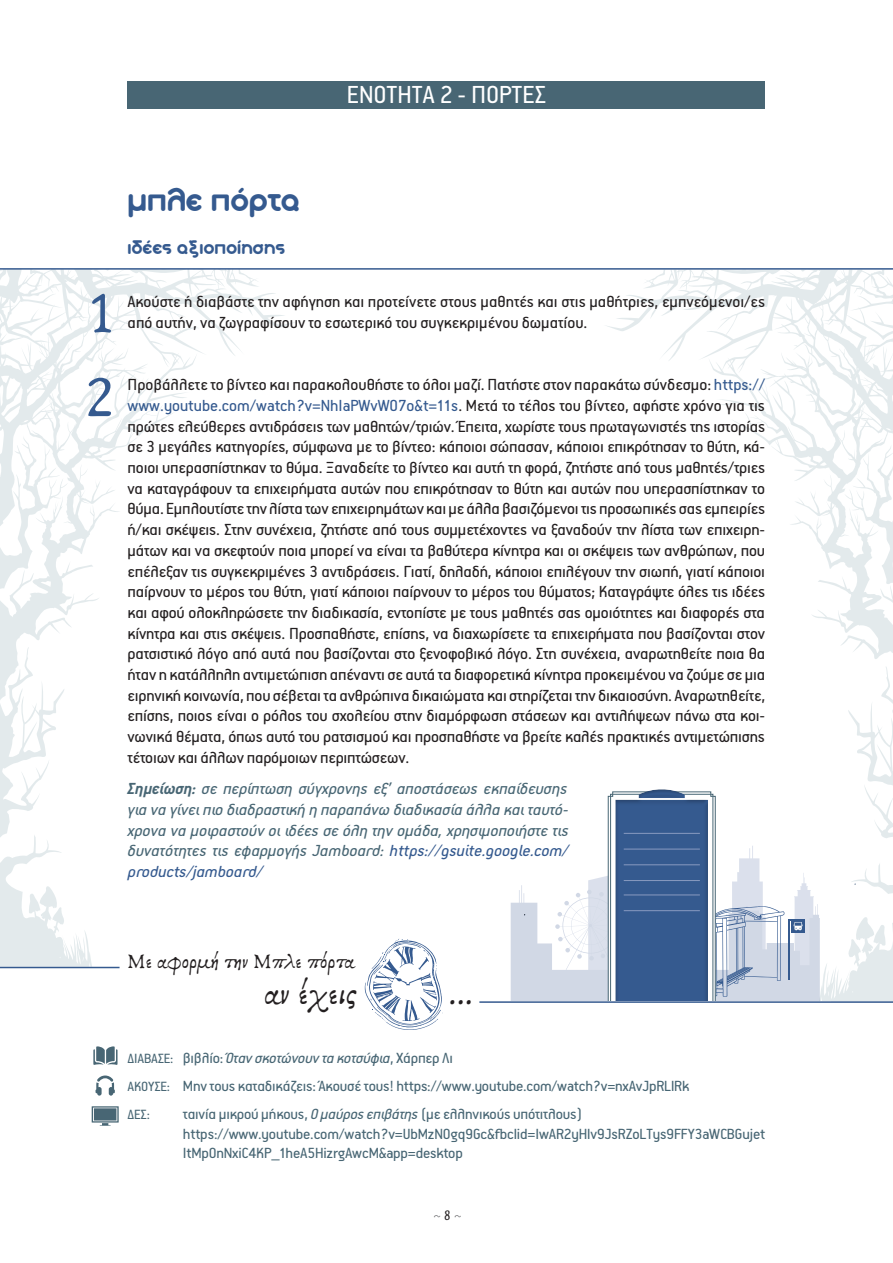
<style>
.page{position:relative;width:893px;height:1263px;background:#fff}
.page>*{position:absolute;margin:0;border:0;box-sizing:border-box;transform-origin:0 0}
.t1{font:60px "Anaktoria";color:#355a8f}
.text{font:33px "Anaktoria";color:#231f20}
.title_text{font:33px "Aka Acid GR Soft Ice Cream";color:#355a8f}
.text-2{font:27.6px "PF Premier Text";color:#fff}
.text-3{font:21px "Anaktoria";color:#231f20}
.title_text-2{font:19.5px "Aka Acid GR Soft Ice Cream";letter-spacing:.01em;color:#355a8f}
.text-4{font:18px/20.7px "PF Premier Text";color:#231f20}
.text-5{font:italic 18px/20.7px "PF Premier Text";color:#486674;text-align:justify}
.time{font:16.5px/19.5px "PF Premier Text";letter-spacing:-.01em;color:#486674}
.time-2{font:italic 16.5px "PF Premier Text";letter-spacing:-.01em;color:#486674}
.time-3{font:15px "PF Premier Text";color:#486674}
.t2{font:12px "Anaktoria";color:#6c6d70}
.s1{color:#355a8f}
.s2{font-weight:700}
.s3{font-style:normal;font-size:15px}
.s4{font-style:normal}
.s5{font-size:15px}
.s6{font-style:italic}
.s7{font-size:15px;color:#231f20}
</style>
<div class="page">
<svg style="left:607px;top:270px;width:286px;height:731px"></svg>
<svg style="left:511px;top:789px;width:309px;height:212px"></svg>
<div style="left:613px;top:789px;width:96px;height:226px;background:#231f20;opacity:.28"></div>
<hr style="left:624px;top:833px;width:76px;height:1px;background:#889ac0">
<hr style="left:624px;top:849px;width:76px;height:1px;background:#889ac0">
<hr style="left:624px;top:864px;width:76px;height:1px;background:#889ac0">
<hr style="left:624px;top:880px;width:76px;height:1px;background:#889ac0">
<hr style="left:624px;top:895px;width:76px;height:1px;background:#889ac0">
<hr style="left:624px;top:910px;width:76px;height:1px;background:#889ac0">
<div style="left:483px;top:1001px;width:347px;height:28px;background:#fff"></div>
<svg style="left:0;top:270px;width:295px;height:697px"></svg>
<hr style="left:0;top:268px;width:893px;height:2px;background:#355a8f">
<svg style="left:93px;top:1046px;width:25px;height:19px"></svg>
<svg style="left:92px;top:1106px;width:27px;height:20px"></svg>
<svg style="left:365px;top:939px;width:78px;height:91px"></svg>
<hr style="left:479px;top:1001px;width:414px;height:2px;background:#355a8f">
<hr style="left:0;top:967px;width:120px;height:1px;background:#355a8f">
<svg style="left:96px;top:1075px;width:19px;height:20px"></svg>
<div style="left:128px;top:81px;width:637px;height:27px;background:#486674"></div>
<p class="text-2" style="left:347px;top:81px;width:201px">ΕΝΌΤΗΤΑ 2 - ΠΟΡΤΕΣ</p>
<p class="t1" style="left:90px;top:277px;width:25px">1</p>
<p class="title_text" style="left:128px;top:183px;width:174px">μπλε πόρτα</p>
<p class="title_text-2" style="left:128px;top:237px;width:159px">ιδέες αξιοποίησης</p>
<p class="text-4" style="left:128px;top:291px;width:639px">Ακούστε ή διαβάστε την αφήγηση και προτείνετε στους μαθητές και στις μαθήτριες, εμπνεόμενοι/ες από αυτήν, να ζωγραφίσουν το εσωτερικό του συγκεκριμένου δωματίου.</p>
<p class="t1" style="left:86px;top:360px;width:29px">2</p>
<p class="text-4" style="left:128px;top:374px;width:639px;text-align:justify">Προβάλλετε το βίντεο και παρακολουθήστε το όλοι μαζί. Πατήστε στον παρακάτω σύνδεσμο: <span class="s1">https:// www.youtube.com/watch?v=NhIaPWvW07o&amp;t=11s</span> . Μετά το τέλος του βίντεο, αφήστε χρόνο για τις πρώτες ελεύθερες αντιδράσεις των μαθητών/τριών. Έπειτα, χωρίστε τους πρωταγωνιστές της ιστορίας σε 3 μεγάλες κατηγορίες, σύμφωνα με το βίντεο: κάποιοι σώπασαν, κάποιοι επικρότησαν το θύτη, κά&shy;ποιοι υπερασπίστηκαν το θύμα. Ξαναδείτε το βίντεο και αυτή τη φορά, ζητήστε από τους μαθητές/τριες να καταγράφουν τα επιχειρήματα αυτών που επικρότησαν το θύτη και αυτών που υπερασπίστηκαν το θύμα. Εμπλουτίστε την λίστα των επιχειρημάτων και με άλλα βασιζόμενοι τις προσωπικές σας εμπειρίες ή/και σκέψεις. Στην συνέχεια, ζητήστε από τους συμμετέχοντες να ξαναδούν την λίστα των επιχειρη&shy;μάτων και να σκεφτούν ποια μπορεί να είναι τα βαθύτερα κίνητρα και οι σκέψεις των ανθρώπων, που επέλεξαν τις συγκεκριμένες 3 αντιδράσεις. Γιατί, δηλαδή, κάποιοι επιλέγουν την σιωπή, γιατί κάποιοι παίρνουν το μέρος του θύτη, γιατί κάποιοι παίρνουν το μέρος του θύματος; Καταγράψτε όλες τις ιδέες και αφού ολοκληρώσετε την διαδικασία, εντοπίστε με τους μαθητές σας ομοιότητες και διαφορές στα κίνητρα και στις σκέψεις. Προσπαθήστε, επίσης, να διαχωρίσετε τα επιχειρήματα που βασίζονται στον ρατσιστικό λόγο από αυτά που βασίζονται στο ξενοφοβικό λόγο. Στη συνέχεια, αναρωτηθείτε ποια θα ήταν η κατάλληλη αντιμετώπιση απέναντι σε αυτά τα διαφορετικά κίνητρα προκειμένου να ζούμε σε μια ειρηνική κοινωνία, που σέβεται τα ανθρώπινα δικαιώματα και στηρίζεται την δικαιοσύνη. Αναρωτηθείτε, επίσης, ποιος είναι ο ρόλος του σχολείου στην διαμόρφωση στάσεων και αντιλήψεων πάνω στα κοι&shy;νωνικά θέματα, όπως αυτό του ρατσισμού και προσπαθήστε να βρείτε καλές πρακτικές αντιμετώπισης τέτοιων και άλλων παρόμοιων περιπτώσεων.</p>
<p class="text-5" style="left:128px;top:778px;width:443px"><span class="s2">Σημείωση:</span> σε περίπτωση σύγχρονης εξ’ αποστάσεως εκπαίδευσης για να γίνει πιο διαδραστική η παραπάνω διαδικασία άλλα και ταυτό&shy;χρονα να μοιραστούν οι ιδέες σε όλη την ομάδα, χρησιμοποιήστε τις δυνατότητες τις εφαρμογής Jamboard: <span class="s1">https://gsuite.google.com/ products/jamboard/</span></p>
<p class="text-3" style="left:128px;top:948px;width:228px">Με αφορμή την Μπλε πόρτα</p>
<p class="text" style="left:264px;top:973px;width:96px">αν έχεις</p>
<p class="text" style="left:447px;top:973px;width:26px">...</p>
<p class="time-2" style="left:128px;top:1050px;width:327px"><span class="s3">ΔΙΆΒΑΣΕ:</span> <span class="s4">βιβλίο:</span> Όταν σκοτώνουν τα κοτσύφια<span class="s4">, Χάρπερ Λι</span></p>
<p class="time" style="left:128px;top:1076px;width:563px"><span class="s5">ΆΚΟΥΣΕ:</span> Μην τους καταδικάζεις: Άκουσέ τους! https://www.youtube.com/watch?v=nxAvJpRLlRk</p>
<p class="time-3" style="left:128px;top:1107px;width:24px">ΔΕΣ:</p>
<p class="time" style="left:183px;top:1104px;width:584px">ταινία μικρού μήκους, <span class="s6">Ο μαύρος επιβάτης</span> (με ελληνικούς υπότιτλους) https://www.youtube.com/watch?v=UbMzN0gq9Gc&amp;fbclid=IwAR2yHlv9JsRZoLTys9FFY3aWCBGujet<br>ItMpOnNxiC4KP_1heA5HizrgAwcM&amp;app=desktop</p>
<p class="t2" style="left:433px;top:1209px;width:30px">~ <span class="s7">8</span>~</p>
</div>
